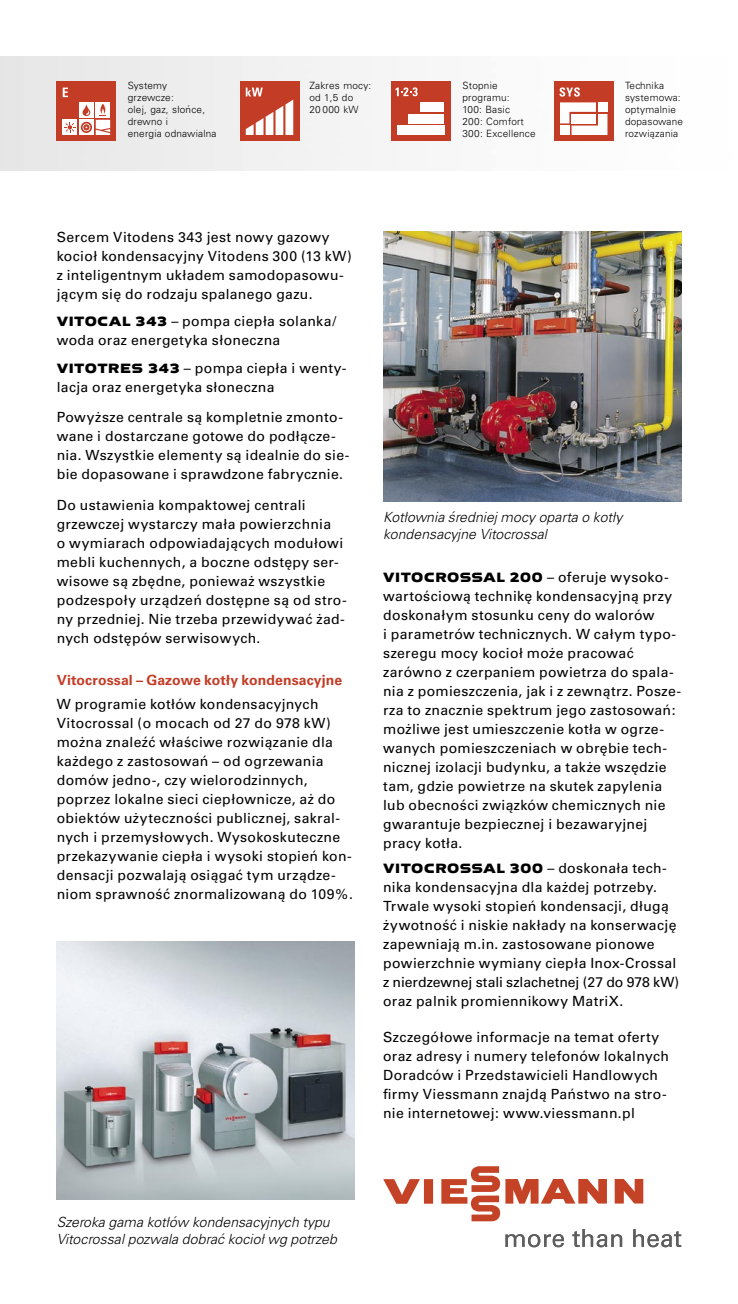
<style>
.page{position:relative;width:738px;height:1304px;background:#fff}
.page>*{position:absolute;margin:0;border:0;box-sizing:border-box;transform-origin:0 0}
.Art_-_tresc{font:500 14px/19px "Univers CE";letter-spacing:.025em;color:#000}
.podpis_zdjecia{font:italic 300 14px/16.8px "Univers CE";letter-spacing:.005em;color:#000}
.Art_-_tresc_Bold{font:700 14px "Univers CE";letter-spacing:.005em;color:#c33c26}
.t1{font:300 10px/12px "Univers CE";letter-spacing:.02em;color:#000}
.t2{font:300 10px/12px "Univers CE";color:#000}
.s1{font-family:"VIESSMANN Normal";font-weight:400}
</style>
<div class="page">
<img style="left:0;top:57px;width:614px;height:113px">
<div style="left:423px;top:1179px;width:10px;height:25px;background:#c44226"></div>
<svg style="left:505px;top:1179px;width:101px;height:25px"></svg>
<svg style="left:383px;top:1179px;width:36px;height:25px"></svg>
<svg style="left:441px;top:1166px;width:58px;height:56px"></svg>
<svg style="left:614px;top:1179px;width:28px;height:25px"></svg>
<svg style="left:505px;top:1229px;width:175px;height:18px"></svg>
<img style="left:57px;top:942px;width:297px;height:258px">
<img style="left:383px;top:231px;width:297px;height:270px">
<div style="left:553px;top:82px;width:60px;height:59px;background:#c33c26"></div>
<svg style="left:559px;top:87px;width:48px;height:48px"></svg>
<div style="left:390px;top:82px;width:60px;height:59px;background:#c33c26"></div>
<div style="left:396px;top:126px;width:48px;height:9px;background:#fff"></div>
<div style="left:408px;top:114px;width:36px;height:9px;background:#fff"></div>
<div style="left:420px;top:102px;width:24px;height:10px;background:#fff"></div>
<svg style="left:395px;top:87px;width:22px;height:9px"></svg>
<div style="left:240px;top:82px;width:59px;height:59px;background:#c33c26"></div>
<svg style="left:245px;top:88px;width:48px;height:47px"></svg>
<div style="left:57px;top:82px;width:59px;height:59px;background:#c33c26"></div>
<div style="left:63px;top:120px;width:14px;height:15px;background:#fff"></div>
<svg style="left:79px;top:120px;width:2px;height:15px"></svg>
<div style="left:79px;top:102px;width:15px;height:16px;background:#fff"></div>
<div style="left:96px;top:102px;width:14px;height:16px;background:#fff"></div>
<svg style="left:64px;top:122px;width:11px;height:11px"></svg>
<svg style="left:81px;top:104px;width:29px;height:31px"></svg>
<svg style="left:63px;top:88px;width:5px;height:9px"></svg>
<p class="t2" style="left:128px;top:80px;width:47px">Systemy grzewcze:</p>
<p class="t1" style="left:128px;top:104px;width:79px">olej, gaz, słońce,</p>
<p class="t1" style="left:128px;top:116px;width:90px">drewno i<br>energia odnawialna</p>
<p class="t1" style="left:309px;top:80px;width:63px">Zakres mocy:</p>
<p class="t1" style="left:309px;top:92px;width:51px">od 1,5 do<br>20 000 kW</p>
<p class="t1" style="left:462px;top:80px;width:49px">Stopnie programu:</p>
<p class="t1" style="left:462px;top:104px;width:49px">100: Basic</p>
<p class="t1" style="left:462px;top:116px;width:63px">200: Comfort</p>
<p class="t1" style="left:462px;top:128px;width:75px">300: Excellence</p>
<p class="t1" style="left:624px;top:80px;width:57px">Technika systemowa:</p>
<p class="t1" style="left:624px;top:104px;width:60px">optymalnie dopasowane rozwiązania</p>
<p class="Art_-_tresc" style="left:57px;top:228px;width:296px">Sercem Vitodens 343 jest nowy gazowy kocioł kondensacyjny Vitodens 300 (13 kW) z inteligentnym układem samodopasowu&shy;jącym się do rodzaju spalanego gazu.</p>
<p class="Art_-_tresc" style="left:57px;top:312px;width:281px"><span class="s1">VITOCAL 343</span> – pompa ciepła solanka/ woda oraz energetyka słoneczna</p>
<p class="Art_-_tresc" style="left:57px;top:359px;width:291px"><span class="s1">VITOTRES 343</span> – pompa ciepła i wenty&shy;lacja oraz energetyka słoneczna</p>
<p class="Art_-_tresc" style="left:57px;top:408px;width:294px">Powyższe centrale są kompletnie zmonto&shy;wane i dostarczane gotowe do podłącze&shy;nia. Wszystkie elementy są idealnie do sie&shy;bie dopasowane i sprawdzone fabrycznie.</p>
<p class="Art_-_tresc" style="left:57px;top:496px;width:291px">Do ustawienia kompaktowej centrali grzewczej wystarczy mała powierzchnia<br>o wymiarach odpowiadających modułowi mebli kuchennych, a boczne odstępy ser&shy;wisowe są zbędne, ponieważ wszystkie podzespoły urządzeń dostępne są od stro&shy;ny przedniej. Nie trzeba przewidywać żad&shy;nych odstępów serwisowych.</p>
<p class="Art_-_tresc_Bold" style="left:57px;top:672px;width:287px">Vitocrossal – Gazowe kotły kondensacyjne</p>
<p class="Art_-_tresc" style="left:57px;top:695px;width:297px">W programie kotłów kondensacyjnych Vitocrossal (o mocach od 27 do 978 kW) można znaleźć właściwe rozwiązanie dla każdego z zastosowań – od ogrzewania domów jedno-, czy wielorodzinnych, poprzez lokalne sieci ciepłownicze, aż do obiektów użyteczności publicznej, sakral&shy;nych i przemysłowych. Wysokoskuteczne przekazywanie ciepła i wysoki stopień kon&shy;densacji pozwalają osiągać tym urządze&shy;niom sprawność znormalizowaną do 109%.</p>
<p class="podpis_zdjecia" style="left:383px;top:509px;width:240px">Kotłownia średniej mocy oparta o kotły kondensacyjne Vitocrossal</p>
<p class="Art_-_tresc" style="left:383px;top:568px;width:299px"><span class="s1">VITOCROSSAL 200</span> – oferuje wysoko&shy;wartościową technikę kondensacyjną przy doskonałym stosunku ceny do walorów<br>i parametrów technicznych. W całym typo&shy;szeregu mocy kocioł może pracować zarówno z czerpaniem powietrza do spala&shy;nia z pomieszczenia, jak i z zewnątrz. Posze&shy;rza to znacznie spektrum jego zastosowań: możliwe jest umieszczenie kotła w ogrze&shy;wanych pomieszczeniach w obrębie tech&shy;nicznej izolacji budynku, a także wszędzie tam, gdzie powietrze na skutek zapylenia lub obecności związków chemicznych nie gwarantuje bezpiecznej i bezawaryjnej pracy kotła.</p>
<p class="Art_-_tresc" style="left:383px;top:859px;width:297px"><span class="s1">VITOCROSSAL 300</span> – doskonała tech&shy;nika kondensacyjna dla każdej potrzeby.<br>Trwale wysoki stopień kondensacji, długą żywotność i niskie nakłady na konserwację zapewniają m.in. zastosowane pionowe powierzchnie wymiany ciepła Inox-Crossal z nierdzewnej stali szlachetnej (27 do 978 kW) oraz palnik promiennikowy MatriX.</p>
<p class="Art_-_tresc" style="left:383px;top:1028px;width:287px">Szczegółowe informacje na temat oferty oraz adresy i numery telefonów lokalnych Doradców i Przedstawicieli Handlowych firmy Viessmann znajdą Państwo na stro&shy;nie internetowej: www.viessmann.pl</p>
<p class="podpis_zdjecia" style="left:57px;top:1214px;width:281px">Szeroka gama kotłów kondensacyjnych typu<br>Vitocrossal pozwala dobrać kocioł wg potrzeb</p>
</div>
